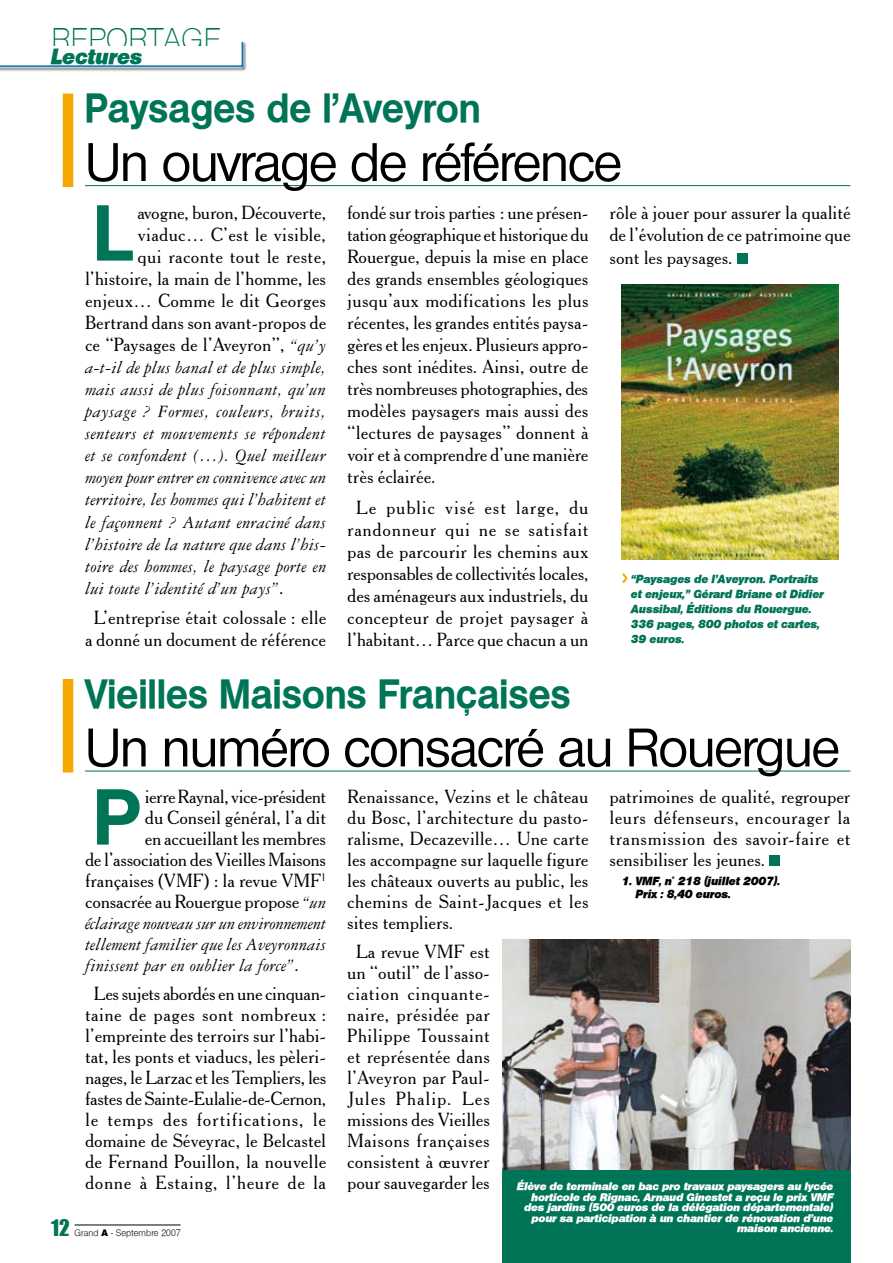
<style>
.page{position:relative;width:893px;height:1263px;background:#fff}
.page>*{position:absolute;margin:0;border:0;box-sizing:border-box;transform-origin:0 0}
.t1{font:700 76.8px "Olympia";color:#007457}
.t2{font:500 52.5px "Olympia";letter-spacing:-.025em;color:#000}
.t3{font:700 39px "Olympia";letter-spacing:.01em;color:#007457;scale:.95 1}
.t4{font:30px "Olympia Xlight";letter-spacing:.015em;color:#007457}
.t5{font:21px "Olympia Heavy Ita";letter-spacing:.015em;color:#007457;scale:.95 1}
.t6{font:21px "Impact";color:#007457}
.t7{font:18.45px/21px "Glouces Old Style";letter-spacing:.01em;color:#000;text-align:center}
.t8{font:italic 18.45px/22px "Garamond Three";letter-spacing:.01em;color:#000;text-align:justify}
.t9{font:11.25px/15.1px "Olympia Heavy Ita";letter-spacing:.015em;color:#007457;scale:.95 1}
.t10{font:11.25px/13.5px "Olympia Heavy Ita";letter-spacing:.015em;color:#000;scale:.95 1}
.t11{font:10.5px/10.5px "Olympia Heavy Ita";color:#fff;text-align:right}
.t12{font:300 9px "Olympia";letter-spacing:.015em;color:#000}
.s1{font-family:"Garamond Three";font-style:italic}
.s2{font-family:"Glouces Old Style";font-style:normal}
.s3{font-family:"Olympia";font-weight:700;font-size:18px;color:#f6a800}
.s4{font-weight:800}
</style>
<div class="page">
<img style="left:502px;top:940px;width:348px;height:230px">
<img style="left:621px;top:285px;width:217px;height:275px">
<hr style="left:85px;top:185px;width:765px;height:1px;background:#007457">
<div style="left:63px;top:94px;width:10px;height:93px;background:#f6a800"></div>
<div style="left:737px;top:253px;width:11px;height:11px;background:#007457"></div>
<hr style="left:85px;top:771px;width:765px;height:1px;background:#007457">
<div style="left:63px;top:679px;width:10px;height:93px;background:#f6a800"></div>
<div style="left:770px;top:855px;width:10px;height:10px;background:#007457"></div>
<div style="left:502px;top:1170px;width:348px;height:93px;background:#007457"></div>
<hr style="left:75px;top:1225px;width:106px;height:1px;background:#000">
<div style="left:0;top:41px;width:247px;height:31px;background:#000;opacity:.75"></div>
<svg style="left:0;top:41px;width:244px;height:27px"></svg>
<h3 class="t4" style="left:51px;top:21px;width:171px">REPORTAGE</h3>
<p class="t5" style="left:51px;top:44px;width:98px">Lectures</p>
<h3 class="t3" style="left:85px;top:85px;width:418px">Paysages de l’Aveyron</h3>
<h2 class="t2" style="left:85px;top:132px;width:538px">Un ouvrage de référence</h2>
<h1 class="t1" style="left:94px;top:188px;width:40px">L</h1>
<p class="t7" style="left:347px;top:201px;width:243px;line-height:22px;text-align:justify">fondé sur trois parties : une présen&shy;tation géographique et historique du Rouergue, depuis la mise en place des grands ensembles géologiques jusqu’aux modifications les plus récentes, les grandes entités paysa&shy;gères et les enjeux. Plusieurs appro&shy;ches sont inédites. Ainsi, outre de très nombreuses photographies, des modèles paysagers mais aussi des “lectures de paysages” donnent à voir et à comprendre d’une manière très éclairée.</p>
<p class="t7" style="left:347px;top:496px;width:243px;line-height:22px">Le public visé est large, du randonneur qui ne se satisfait pas de parcourir les chemins aux responsables de collectivités locales, des aménageurs aux industriels, du concepteur de projet paysager à l’habitant… Parce que chacun a un</p>
<p class="t7" style="left:85px;top:201px;width:243px;line-height:22px;text-align:right">avogne, buron, Découverte, viaduc… C’est le visible,<br>qui raconte tout le reste, l’histoire, la main de l’homme, les enjeux… Comme le dit Georges<br>Bertrand dans son avant-propos de ce “Paysages de l’Aveyron”, <span class="s1">“qu’y</span></p>
<p class="t8" style="left:85px;top:357px;width:243px">a-t-il de plus banal et de plus simple, mais aussi de plus foisonnant, qu’un paysage ? Formes, couleurs, bruits, senteurs et mouvements se répondent et se confondent (…). Quel meilleur moyen pour entrer en connivence avec un territoire, les hommes qui l’habitent et le façonnent ? Autant enraciné dans l’histoire de la nature que dans l’his&shy;toire des hommes, le paysage porte en lui toute l’identité d’un pays”<span class="s2">.</span></p>
<p class="t7" style="left:85px;top:606px;width:242px;line-height:22px">L’entreprise était colossale : elle a donné un document de référence</p>
<p class="t7" style="left:609px;top:200px;width:242px;line-height:22.6px;text-align:justify">rôle à jouer pour assurer la qualité de l’évolution de ce patrimoine que sont les paysages.</p>
<p class="t9" style="left:631px;top:572px;width:205px;text-indent:-9px"><span class="s3">&gt;</span> “Paysages de l’Aveyron. Portraits et enjeux,” Gérard Briane et Didier<br>Aussibal, Éditions du Rouergue.<br>336 pages, 800 photos et cartes,<br>39 euros.</p>
<h3 class="t3" style="left:85px;top:670px;width:513px">Vieilles Maisons Françaises</h3>
<h2 class="t2" style="left:85px;top:717px;width:756px">Un numéro consacré au Rouergue</h2>
<h1 class="t1" style="left:94px;top:772px;width:48px">P</h1>
<p class="t7" style="left:85px;top:785px;width:243px;text-align:right">ierre Raynal, vice-président<br>du Conseil général, l’a dit<br>en accueillant les membres<br>de l’association des Vieilles Maisons françaises (VMF) : la revue VMF<sup>1 </sup>consacrée au Rouergue propose <span class="s1">“un</span></p>
<p class="t8" style="left:85px;top:913px;width:242px;line-height:21px">éclairage nouveau sur un environnement tellement familier que les Aveyronnais finissent par en oublier la force”<span class="s2">.</span></p>
<p class="t7" style="left:85px;top:983px;width:243px">Les sujets abordés en une cinquan&shy;taine de pages sont nombreux : l’empreinte des terroirs sur l’habi&shy;tat, les ponts et viaducs, les pèleri&shy;nages, le Larzac et les Templiers, les fastes de Sainte-Eulalie-de-Cernon, le temps des fortifications, le domaine de Séveyrac, le Belcastel de Fernand Pouillon, la nouvelle donne à Estaing, l’heure de la</p>
<p class="t7" style="left:347px;top:785px;width:243px;text-align:justify">Renaissance, Vezins et le château du Bosc, l’architecture du pasto&shy;ralisme, Decazeville… Une carte les accompagne sur laquelle figure les châteaux ouverts au public, les chemins de Saint-Jacques et les sites templiers.</p>
<p class="t7" style="left:347px;top:941px;width:144px">La revue VMF est un “outil” de l’asso&shy;ciation cinquante&shy;naire, présidée par<br>Philippe Toussaint et représentée dans l’Aveyron par Paul-<br>Jules Phalip. Les missions des Vieilles<br>Maisons françaises consistent à œuvrer pour sauvegarder les</p>
<p class="t7" style="left:609px;top:785px;width:242px;text-align:justify">patrimoines de qualité, regrouper leurs défenseurs, encourager la transmission des savoir-faire et sensibiliser les jeunes.</p>
<p class="t10" style="left:636px;top:874px;width:153px;text-indent:-14px">1. VMF, n˚ 218 (juillet 2007).<br>Prix : 8,40 euros.</p>
<p class="t11" style="left:517px;top:1181px;width:318px">Élève de terminale en bac pro travaux paysagers au lycée horticole de Rignac, Arnaud Ginestet a reçu le prix VMF des jardins (500 euros de la délégation départementale) pour sa participation à un chantier de rénovation d’une maison ancienne.</p>
<p class="t6" style="left:51px;top:1214px;width:19px">12</p>
<p class="t12" style="left:74px;top:1227px;width:108px">Grand <span class="s4">A</span> - Septembre 2007</p>
</div>
